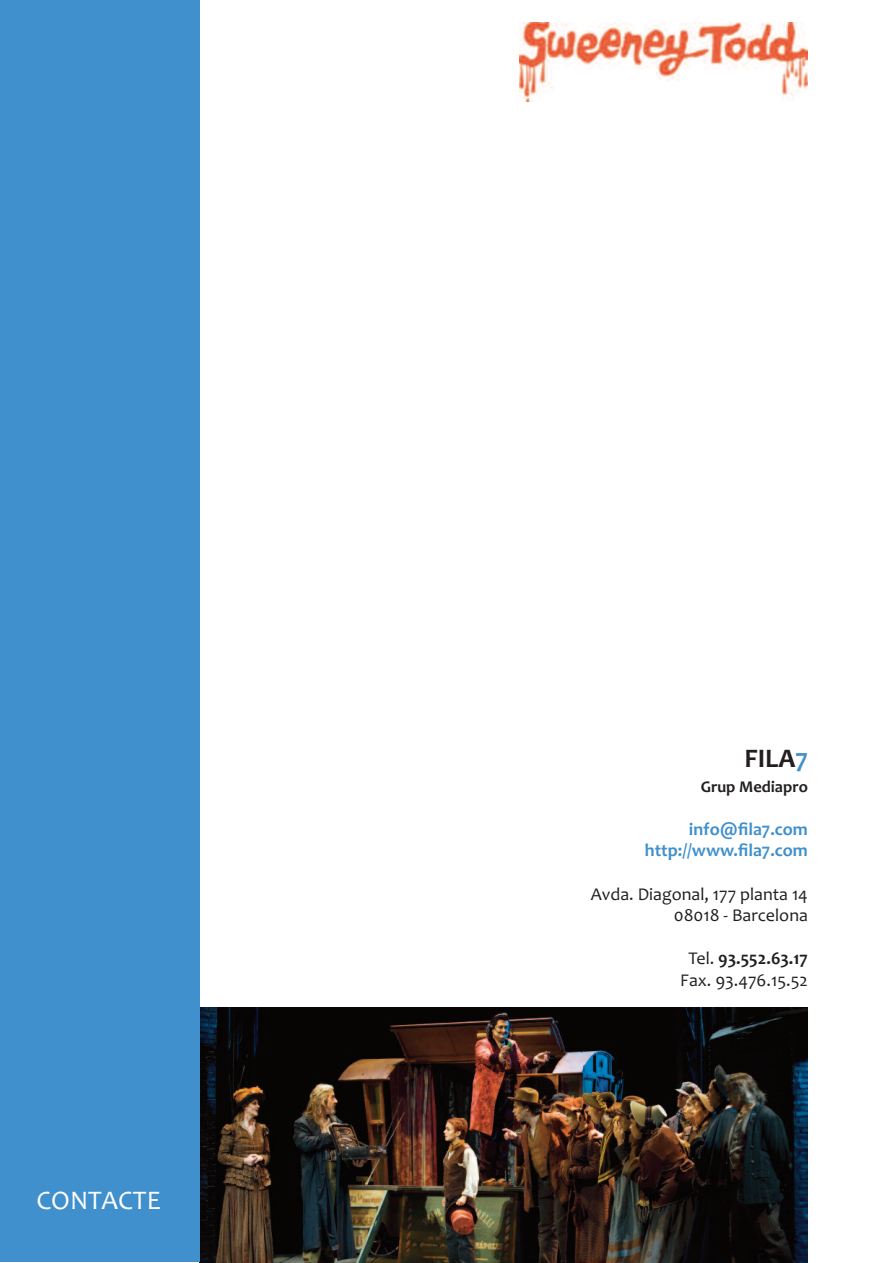
<style>
.page{position:relative;width:893px;height:1263px;background:#fff}
.page>*{position:absolute;margin:0;border:0;box-sizing:border-box;transform-origin:0 0}
.t1{font:27px "Candara";color:#fff}
.t2{font:700 27px "Candara";color:#231f20}
.t3{font:18px/21.6px "Candara";color:#231f20;text-align:right}
.t4{font:700 18px/21.6px "Candara";color:#3f90cd;text-align:right}
.t5{font:700 16.5px "Candara";color:#231f20}
.s1{color:#3f90cd}
.s2{font-weight:700}
</style>
<div class="page">
<img style="left:200px;top:1007px;width:608px;height:255px">
<div style="left:0;top:0;width:200px;height:1262px;background:#3f90cd"></div>
<img style="left:519px;top:23px;width:289px;height:79px">
<h1 class="t1" style="left:37px;top:1184px;width:126px">CONTACTE</h1>
<h1 class="t2" style="left:744px;top:742px;width:65px">FILA<span class="s1">7</span></h1>
<p class="t5" style="left:701px;top:777px;width:109px">Grup Mediapro</p>
<p class="t4" style="left:645px;top:818px;width:165px">info@fila7.com http://www.fila7.com</p>
<p class="t3" style="left:591px;top:882px;width:218px">Avda. Diagonal, 177 planta 14<br>08018 - Barcelona</p>
<p class="t3" style="left:680px;top:947px;width:129px;text-align:center">Tel. <span class="s2">93.552.63.17<br></span>Fax. 93.476.15.52</p>
</div>
